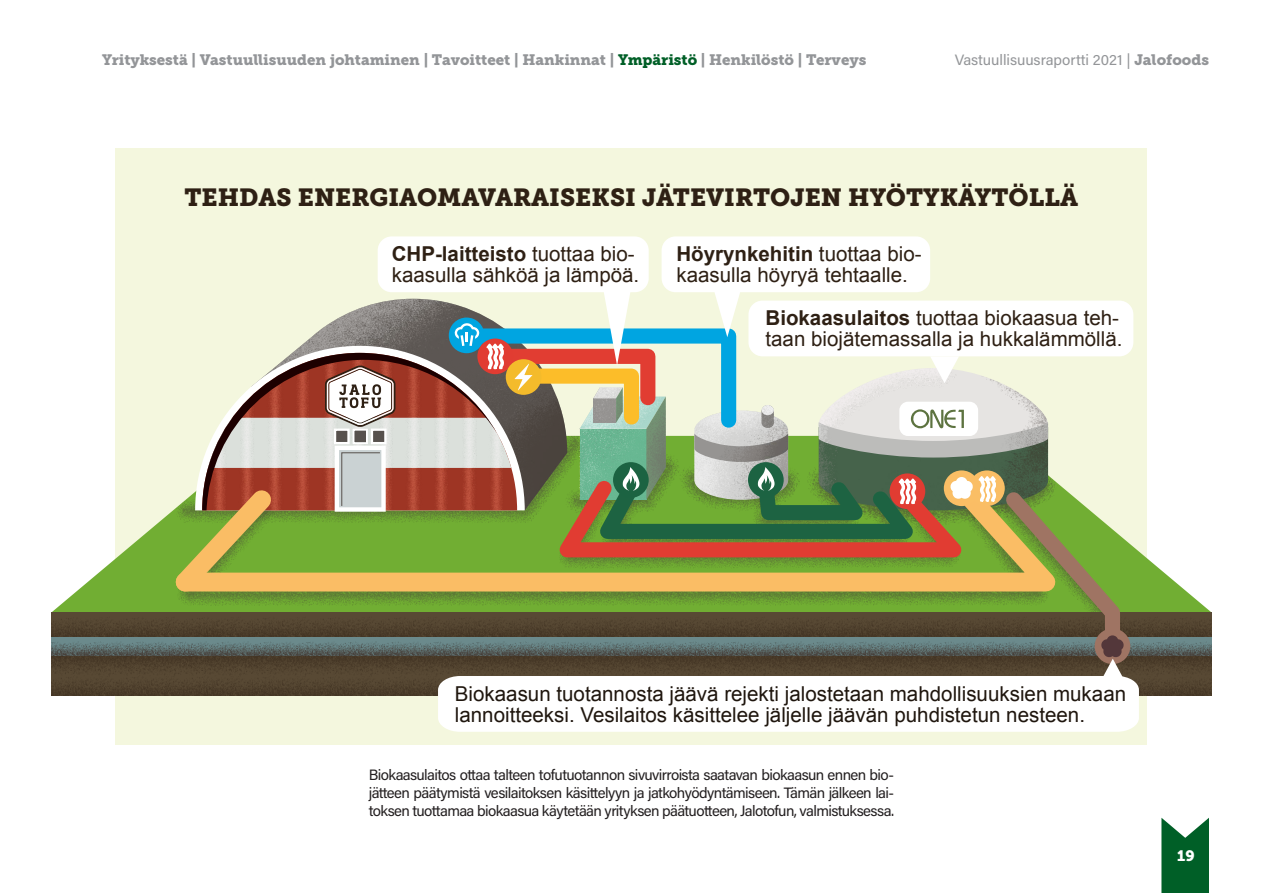
<style>
.page{position:relative;width:1263px;height:893px;background:#fff}
.page>*{position:absolute;margin:0;border:0;box-sizing:border-box;transform-origin:0 0}
.t1{font:24.6px "Museo Slab 900";color:#2e2014}
.t2{font:20.55px/20.5px "Arial";color:#2e2014}
.t3{font:20.55px/21.1px "Arial";color:#1f160e}
.t4{font:15px/18px "Acumin Pro";letter-spacing:-.04em;color:#231f20;text-align:justify}
.t5{font:15px "Museo Slab 900";color:#939598}
.t6{font:15px "Acumin Pro";color:#939598}
.t7{font:15px "Museo Slab 900";color:#fff}
.s1{color:#005f27}
.s2{font-family:"Museo Slab 900"}
.s3{font-weight:700}
</style>
<div class="page">
<svg style="left:1161px;top:818px;width:48px;height:75px;background:#237545"></svg>
<div style="left:116px;top:148px;width:1031px;height:597px;background:#f4f7de"></div>
<svg style="left:51px;top:436px;width:1161px;height:177px"></svg>
<img style="left:51px;top:657px;width:1161px;height:39px">
<img style="left:51px;top:617px;width:1161px;height:40px">
<div style="left:51px;top:637px;width:1161px;height:19px;background:#6b8a8c"></div>
<img style="left:51px;top:642px;width:1161px;height:14px">
<div style="left:662px;top:236px;width:268px;height:56px;background:#fff;border-radius:14px"></div>
<div style="left:378px;top:236px;width:271px;height:56px;background:#fff;border-radius:14px"></div>
<svg style="left:159px;top:286px;width:980px;height:446px"></svg>
<p class="t5" style="left:102px;top:51px;width:766px">Yrityksestä | Vastuullisuuden johtaminen | Tavoitteet | Hankinnat | <span class="s1">Ympäristö</span> | Henkilöstö | Terveys</p>
<p class="t6" style="left:955px;top:50px;width:256px">Vastuullisuusraportti 2021 | <span class="s2">Jalofoods</span></p>
<h1 class="t1" style="left:184px;top:183px;width:895px">TEHDAS ENERGIAOMAVARAISEKSI JÄTEVIRTOJEN HYÖTYKÄYTÖLLÄ</h1>
<h2 class="t2" style="left:392px;top:244px;width:249px"><span class="s3">CHP-laitteisto</span> tuottaa bio&shy;kaasulla sähköä ja lämpöä.</h2>
<h2 class="t2" style="left:676px;top:244px;width:247px"><span class="s3">Höyrynkehitin</span> tuottaa bio&shy;kaasulla höyryä tehtaalle.</h2>
<h2 class="t2" style="left:765px;top:308px;width:358px"><span class="s3">Biokaasulaitos</span> tuottaa biokaasua teh&shy;taan biojätemassalla ja hukkalämmöllä.</h2>
<h2 class="t3" style="left:455px;top:683px;width:673px">Biokaasun tuotannosta jäävä rejekti jalostetaan mahdollisuuksien mukaan lannoitteeksi. Vesilaitos käsittelee jäljelle jäävän puhdistetun nesteen.</h2>
<p class="t4" style="left:369px;top:766px;width:527px">Biokaasulaitos ottaa talteen tofutuotannon sivuvirroista saatavan biokaasun ennen bio&shy;jätteen päätymistä vesilaitoksen käsittelyyn ja jatkohyödyntämiseen. Tämän jälkeen lai&shy;toksen tuottamaa biokaasua käytetään yrityksen päätuotteen, Jalotofun, valmistuksessa.</p>
<p class="t7" style="left:1177px;top:847px;width:19px">19</p>
</div>
